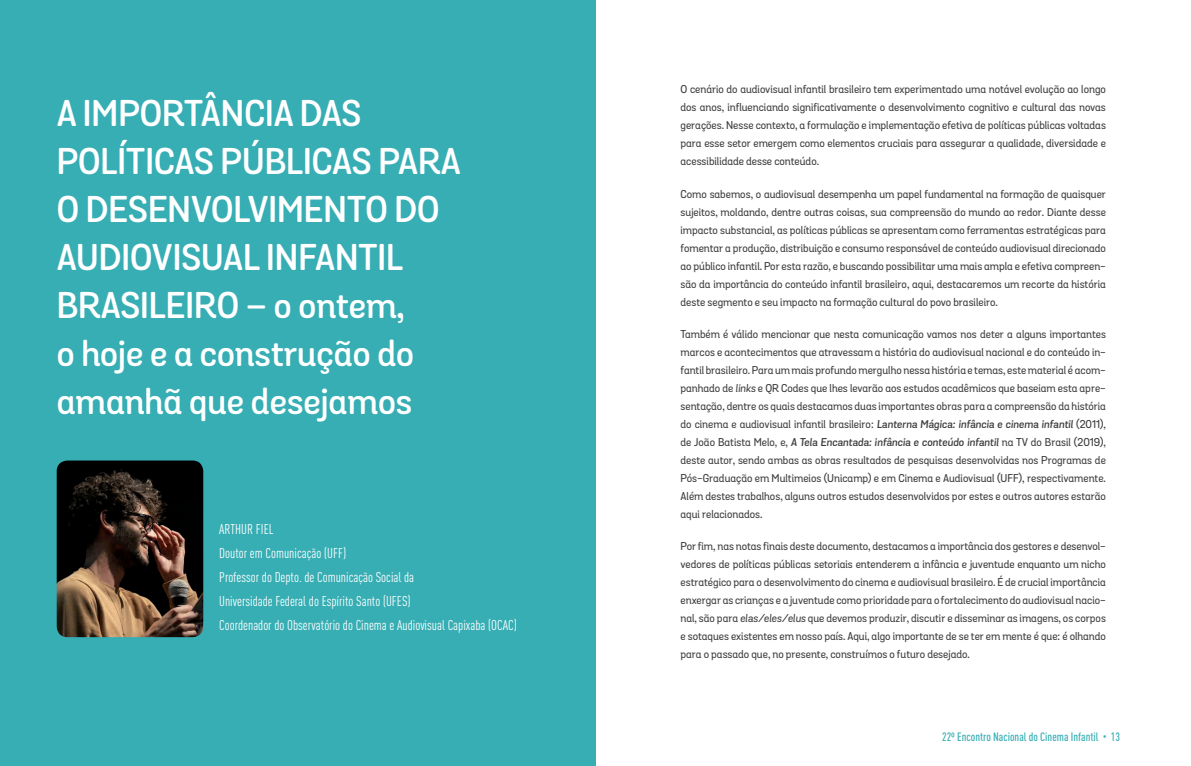
<style>
.page{position:relative;width:1191px;height:766px;background:#fff}
.page>*{position:absolute;margin:0;border:0;box-sizing:border-box;transform-origin:0 0}
.t1{font:600 36px/48px "Grota Sans Alt Rounded";color:#fff}
.t2{font:14px/24px "DIN Cond";color:#fff}
.t3{font:500 12px "DIN Cond";color:#36aeb4}
.t4{font:500 11px/18px "Grota Sans Alt Rounded";color:#3e3e3f;text-align:justify}
.s1{font-style:italic}
.s2{font-weight:600;font-style:italic}
.s3{font-family:"Happy Pumpkin";font-weight:400}
</style>
<div class="page">
<div style="left:0;top:0;width:595px;height:765px;background:#36aeb4"></div>
<img style="left:57px;top:460px;width:146px;height:177px">
<h1 class="t1" style="left:57px;top:91px;width:406px">A IMPORTÂNCIA DAS<br>POLÍTICAS PÚBLICAS PARA<br>O DESENVOLVIMENTO DO<br>AUDIOVISUAL INFANTIL<br>BRASILEIRO – o ontem,<br>o hoje e a construção do amanhã que desejamos</h1>
<p class="t2" style="left:219px;top:517px;width:299px">ARTHUR FIEL<br>Doutor em Comunicação (UFF)<br>Professor do Depto. de Comunicação Social da<br>Universidade Federal do Espírito Santo (UFES)<br>Coordenador do Observatório do Cinema e Audiovisual Capixaba (OCAC)</p>
<p class="t4" style="left:680px;top:81px;width:427px">O cenário do audiovisual infantil brasileiro tem experimentado uma notável evolução ao longo dos anos, influenciando significativamente o desenvolvimento cognitivo e cultural das novas gerações. Nesse contexto, a formulação e implementação efetiva de políticas públicas voltadas para esse setor emergem como elementos cruciais para assegurar a qualidade, diversidade e acessibilidade desse conteúdo.</p>
<p class="t4" style="left:680px;top:185px;width:427px">Como sabemos, o audiovisual desempenha um papel fundamental na formação de quaisquer sujeitos, moldando, dentre outras coisas, sua compreensão do mundo ao redor. Diante desse impacto substancial, as políticas públicas se apresentam como ferramentas estratégicas para fomentar a produção, distribuição e consumo responsável de conteúdo audiovisual direcionado ao público infantil. Por esta razão, e buscando possibilitar uma mais ampla e efetiva compreen&shy;são da importância do conteúdo infantil brasileiro, aqui, destacaremos um recorte da história deste segmento e seu impacto na formação cultural do povo brasileiro.</p>
<p class="t4" style="left:680px;top:325px;width:427px">Também é válido mencionar que nesta comunicação vamos nos deter a alguns importantes marcos e acontecimentos que atravessam a história do audiovisual nacional e do conteúdo in&shy;fantil brasileiro. Para um mais profundo mergulho nessa história e temas, este material é acom&shy;panhado de <span class="s1">links</span> e QR Codes que lhes levarão aos estudos acadêmicos que baseiam esta apre&shy;sentação, dentre os quais destacamos duas importantes obras para a compreensão da história do cinema e audiovisual infantil brasileiro: <span class="s2">Lanterna Mágica: infância e cinema infantil</span> (2011), de João Batista Melo, e, <span class="s2">A Tela Encantada: infância e conteúdo infantil</span> na TV do Brasil (2019), deste autor, sendo ambas as obras resultados de pesquisas desenvolvidas nos Programas de Pós-Graduação em Multimeios (Unicamp) e em Cinema e Audiovisual (UFF), respectivamente.<br>Além destes trabalhos, alguns outros estudos desenvolvidos por estes e outros autores estarão aqui relacionados.</p>
<p class="t4" style="left:680px;top:537px;width:427px">Por fim, nas notas finais deste documento, destacamos a importância dos gestores e desenvol&shy;vedores de políticas públicas setoriais entenderem a infância e juventude enquanto um nicho estratégico para o desenvolvimento do cinema e audiovisual brasileiro. É de crucial importância enxergar as crianças e a juventude como prioridade para o fortalecimento do audiovisual nacio&shy;nal, são para <span class="s1">elas/eles/elus</span> que devemos produzir, discutir e disseminar as imagens, os corpos e sotaques existentes em nosso país. Aqui, algo importante de se ter em mente é que: é olhando para o passado que, no presente, construímos o futuro desejado.</p>
<p class="t3" style="left:942px;top:729px;width:179px">22º Encontro Nacional do Cinema Infantil <span class="s3">•</span> 13</p>
</div>
